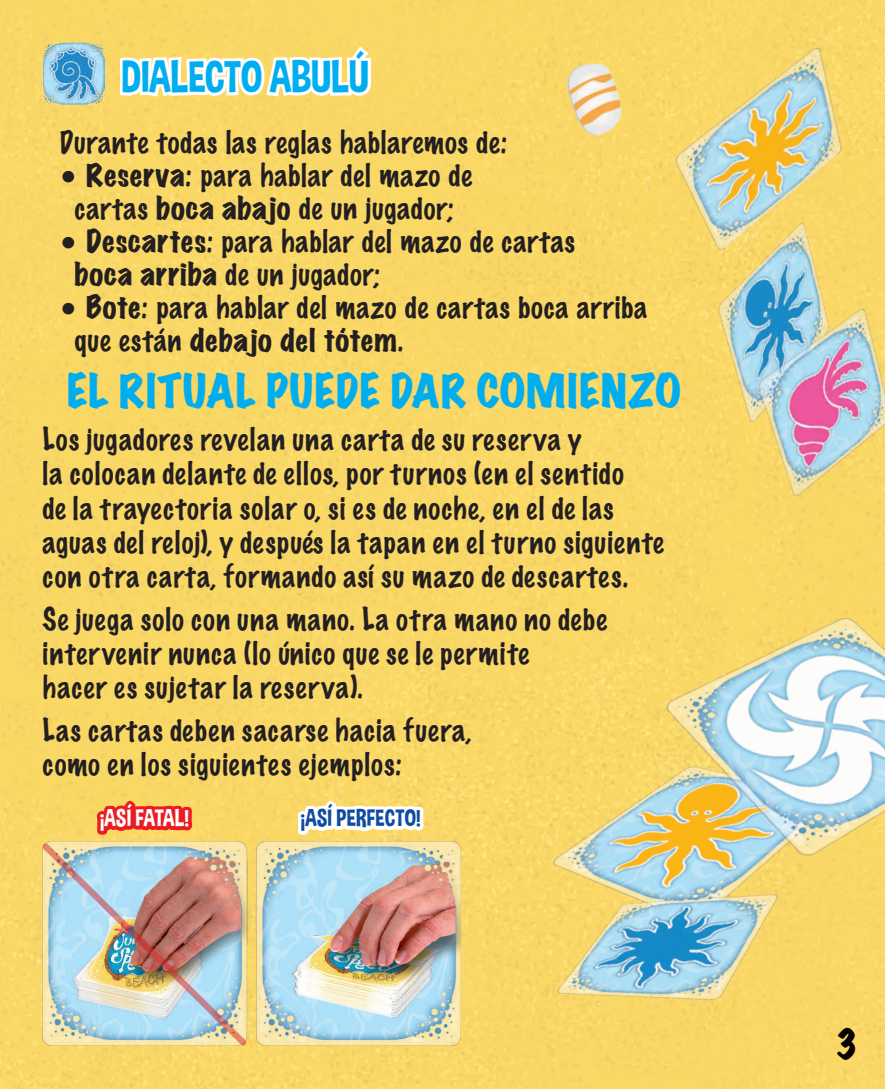
<style>
.page{position:relative;width:885px;height:1089px;background:#fff}
.page>*{position:absolute;margin:0;border:0;box-sizing:border-box;transform-origin:0 0}
.t1{font:45px "Dimbo";letter-spacing:-.01em;color:#00aeef}
.t2{font:expanded 42px "Marker Felt";letter-spacing:.03em;color:#00aeef}
.t3{font:expanded 36px "Marker Felt";color:#080302}
.t4{font:100 28.5px/34.2px "Marker Felt";letter-spacing:.035em;color:#231f20}
.t5{font:24px "Dimbo";letter-spacing:.005em;color:#0f4ca0}
.t6{font:24px "Dimbo";letter-spacing:-.005em;color:#fff}
.s1{font-weight:400;font-stretch:expanded}
</style>
<div class="page">
<div style="left:0;top:0;width:532px;height:1089px;background:#fad866"></div>
<div style="left:0;top:0;width:69px;height:397px;background:#fad867"></div>
<img style="left:272px;top:394px;width:612px;height:695px">
<img style="left:532px;top:0;width:352px;height:558px">
<img style="left:544px;top:42px;width:106px;height:109px">
<img style="left:43px;top:43px;width:61px;height:61px">
<svg style="left:117px;top:0;width:257px;height:469px;background:#f9da71"></svg>
<img style="left:249px;top:841px;width:212px;height:204px">
<img style="left:40px;top:840px;width:209px;height:208px">
<svg style="left:91px;top:792px;width:107px;height:46px;background:#f28147"></svg>
<svg style="left:292px;top:760px;width:137px;height:78px"></svg>
<h1 class="t1" style="left:122px;top:50px;width:248px">DIALECTO ABULÚ</h1>
<p class="t4" style="left:60px;top:124px;width:449px">Durante todas las reglas hablaremos de:</p>
<p class="t4" style="left:60px;top:158px;width:414px;line-height:33px;text-align:center">• <span class="s1">Reserva</span>: para hablar del mazo de cartas <span class="s1">boca abajo</span> de un jugador;</p>
<p class="t4" style="left:74px;top:224px;width:502px;line-height:33px;text-indent:-15px">• <span class="s1">Descartes</span>: para hablar del mazo de cartas <span class="s1">boca arriba</span> de un jugador;</p>
<p class="t4" style="left:74px;top:290px;width:574px;line-height:33px;text-indent:-15px">• <span class="s1">Bote</span>: para hablar del mazo de cartas boca arriba que están <span class="s1">debajo del tótem</span>.</p>
<h2 class="t2" style="left:67px;top:358px;width:616px">EL RITUAL PUEDE DAR COMIENZO</h2>
<p class="t4" style="left:43px;top:422px;width:622px">Los jugadores revelan una carta de su reserva y<br>la colocan delante de ellos, por turnos (en el sentido<br>de la trayectoria solar o, si es de noche, en el de las aguas del reloj), y después la tapan en el turno siguiente con otra carta, formando así su mazo de descartes.</p>
<p class="t4" style="left:43px;top:601px;width:565px">Se juega solo con una mano. La otra mano no debe intervenir nunca (lo único que se le permite<br>hacer es sujetar la reserva).</p>
<p class="t4" style="left:43px;top:712px;width:430px">Las cartas deben sacarse hacia fuera, como en los siguientes ejemplos:</p>
<p class="t6" style="left:100px;top:804px;width:90px">¡ASÍ FATAL!</p>
<p class="t5" style="left:301px;top:804px;width:121px">¡ASÍ PERFECTO!</p>
<p class="t3" style="left:834px;top:1015px;width:25px">3</p>
</div>
